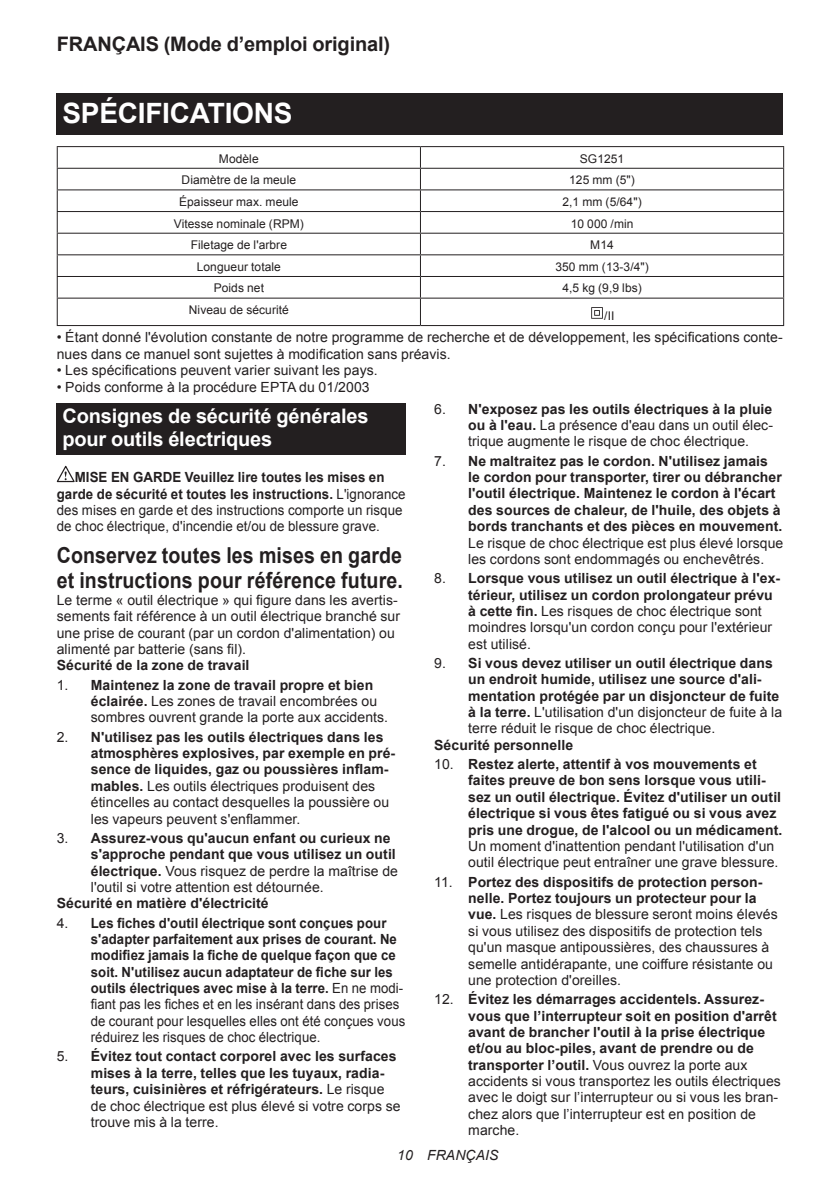
<style>
.page{position:relative;width:840px;height:1191px;background:#fff}
.page>*{position:absolute;margin:0;border:0;box-sizing:border-box;transform-origin:0 0}
.t1{font:700 28px "Arial";letter-spacing:-.01em;color:#fff}
.t2{font:700 22px/25.8px "Arial";letter-spacing:.005em;color:#231f20;scale:.89 1}
.t3{font:700 20px/23.4px "Arial";letter-spacing:-.01em;color:#fff}
.t4{font:700 20px "Arial";letter-spacing:-.01em;color:#231f20}
.t5{font:700 14px/16.4px "Arial";letter-spacing:.005em;color:#231f20}
.t6{font:14px/16.4px "Arial";letter-spacing:.005em;color:#231f20}
.t7{font:700 14px/16.4px "Arial";letter-spacing:.005em;color:#231f20;scale:.94 1}
.t8{font:14px/16.4px "Arial";letter-spacing:.005em;color:#231f20;scale:.95 1}
.t9{font:italic 14px "Arial";letter-spacing:.005em;color:#231f20}
.t10{font:12px "Arial";letter-spacing:.005em;color:#231f20}
.s1{font-weight:700}
.s2{font-weight:400}
</style>
<div class="page">
<div style="left:57px;top:94px;width:725px;height:41px;background:#231f20"></div>
<hr style="left:57px;top:146px;width:363px;height:1px;background:#231f20">
<hr style="left:420px;top:146px;width:363px;height:1px;background:#231f20">
<hr style="left:57px;top:168px;width:363px;height:1px;background:#231f20">
<hr style="left:420px;top:168px;width:363px;height:1px;background:#231f20">
<hr style="left:57px;top:189px;width:363px;height:1px;background:#231f20">
<hr style="left:420px;top:189px;width:363px;height:1px;background:#231f20">
<hr style="left:57px;top:211px;width:363px;height:1px;background:#231f20">
<hr style="left:420px;top:211px;width:363px;height:1px;background:#231f20">
<hr style="left:57px;top:233px;width:363px;height:1px;background:#231f20">
<hr style="left:420px;top:233px;width:363px;height:1px;background:#231f20">
<hr style="left:57px;top:254px;width:363px;height:1px;background:#231f20">
<hr style="left:420px;top:254px;width:363px;height:1px;background:#231f20">
<hr style="left:57px;top:276px;width:363px;height:1px;background:#231f20">
<hr style="left:420px;top:276px;width:363px;height:1px;background:#231f20">
<hr style="left:57px;top:298px;width:363px;height:1px;background:#231f20">
<svg style="left:57px;top:147px;width:1px;height:178px"></svg>
<hr style="left:420px;top:298px;width:363px;height:1px;background:#231f20">
<svg style="left:419px;top:147px;width:1px;height:152px"></svg>
<svg style="left:782px;top:147px;width:1px;height:152px"></svg>
<hr style="left:57px;top:325px;width:363px;height:1px;background:#231f20">
<hr style="left:420px;top:325px;width:363px;height:1px;background:#231f20">
<svg style="left:591px;top:307px;width:11px;height:12px"></svg>
<div style="left:57px;top:403px;width:348px;height:52px;background:#231f20"></div>
<svg style="left:57px;top:466px;width:18px;height:16px"></svg>
<h3 class="t4" style="left:57px;top:31px;width:335px">FRANÇAIS (Mode d’emploi original)</h3>
<h1 class="t1" style="left:62px;top:95px;width:231px">SPÉCIFICATIONS</h1>
<p class="t10" style="left:219px;top:150px;width:41px">Modèle</p>
<p class="t10" style="left:579px;top:150px;width:46px">SG1251</p>
<p class="t10" style="left:181px;top:172px;width:116px">Diamètre de la meule</p>
<p class="t10" style="left:569px;top:172px;width:67px">125 mm (5")</p>
<p class="t10" style="left:179px;top:194px;width:121px">Épaisseur max. meule</p>
<p class="t10" style="left:562px;top:194px;width:81px">2,1 mm (5/64")</p>
<p class="t10" style="left:174px;top:215px;width:131px">Vitesse nominale (RPM)</p>
<p class="t10" style="left:570px;top:215px;width:64px">10 000 /min</p>
<p class="t10" style="left:190px;top:237px;width:98px">Filetage de l'arbre</p>
<p class="t10" style="left:590px;top:237px;width:25px">M14</p>
<p class="t10" style="left:197px;top:259px;width:86px">Longueur totale</p>
<p class="t10" style="left:555px;top:259px;width:95px">350 mm (13-3/4")</p>
<p class="t10" style="left:213px;top:280px;width:52px">Poids net</p>
<p class="t10" style="left:562px;top:280px;width:81px">4,5 kg (9,9 lbs)</p>
<p class="t10" style="left:189px;top:302px;width:101px">Niveau de sécurité</p>
<p class="t10" style="left:604px;top:308px;width:12px">/II</p>
<p class="t6" style="left:57px;top:329px;width:727px">• Étant donné l'évolution constante de notre programme de recherche et de développement, les spécifications conte&shy;nues dans ce manuel sont sujettes à modification sans préavis.</p>
<p class="t6" style="left:57px;top:362px;width:322px">• Les spécifications peuvent varier suivant les pays.</p>
<p class="t6" style="left:57px;top:378px;width:314px">• Poids conforme à la procédure EPTA du 01/2003</p>
<h3 class="t3" style="left:62px;top:405px;width:307px">Consignes de sécurité générales pour outils électriques</h3>
<p class="t8" style="left:57px;top:469px;width:368px;text-indent:18px"><span class="s1">MISE EN GARDE Veuillez lire toutes les mises en garde de sécurité et toutes les instructions.</span> L'ignorance des mises en garde et des instructions comporte un risque de choc électrique, d'incendie et/ou de blessure grave.</p>
<h2 class="t2" style="left:57px;top:543px;width:390px">Conservez toutes les mises en garde et instructions pour référence future.</h2>
<p class="t6" style="left:57px;top:592px;width:344px">Le terme « outil électrique » qui figure dans les avertis&shy;sements fait référence à un outil électrique branché sur une prise de courant (par un cordon d'alimentation) ou alimenté par batterie (sans fil).</p>
<p class="t5" style="left:57px;top:657px;width:194px">Sécurité de la zone de travail</p>
<p class="t6" style="left:91px;top:676px;width:299px;text-indent:-34px">1. <span class="s1">Maintenez la zone de travail propre et bien éclairée.</span> Les zones de travail encombrées ou sombres ouvrent grande la porte aux accidents.</p>
<p class="t5" style="left:91px;top:729px;width:306px;text-indent:-34px"><span class="s2">2.</span> N'utilisez pas les outils électriques dans les atmosphères explosives, par exemple en pré&shy;sence de liquides, gaz ou poussières inflam&shy;mables. <span class="s2">Les outils électriques produisent des étincelles au contact desquelles la poussière ou les vapeurs peuvent s'enflammer.</span></p>
<p class="t5" style="left:91px;top:830px;width:308px;text-indent:-34px"><span class="s2">3.</span> Assurez-vous qu'aucun enfant ou curieux ne s'approche pendant que vous utilisez un outil électrique. <span class="s2">Vous risquez de perdre la maîtrise de l'outil si votre attention est détournée.</span></p>
<p class="t5" style="left:57px;top:895px;width:213px">Sécurité en matière d'électricité</p>
<p class="t7" style="left:91px;top:914px;width:336px;text-indent:-34px"><span class="s2">4.</span> Les fiches d'outil électrique sont conçues pour s'adapter parfaitement aux prises de courant. Ne modifiez jamais la fiche de quelque façon que ce soit. N'utilisez aucun adaptateur de fiche sur les outils électriques avec mise à la terre. <span class="s2">En ne modi&shy;fiant pas les fiches et en les insérant dans des prises de courant pour lesquelles elles ont été conçues vous réduirez les risques de choc électrique.</span></p>
<p class="t5" style="left:91px;top:1048px;width:311px;text-indent:-34px"><span class="s2">5.</span> Évitez tout contact corporel avec les surfaces mises à la terre, telles que les tuyaux, radia&shy;teurs, cuisinières et réfrigérateurs. <span class="s2">Le risque de choc électrique est plus élevé si votre corps se trouve mis à la terre.</span></p>
<p class="t6" style="left:468px;top:401px;width:306px;text-align:justify;text-indent:-34px">6. <span class="s1">N'exposez pas les outils électriques à la pluie ou à l'eau.</span> La présence d'eau dans un outil élec&shy;trique augmente le risque de choc électrique.</p>
<p class="t5" style="left:468px;top:453px;width:315px;text-indent:-34px"><span class="s2">7.</span> Ne maltraitez pas le cordon. N'utilisez jamais le cordon pour transporter, tirer ou débrancher l'outil électrique. Maintenez le cordon à l'écart des sources de chaleur, de l'huile, des objets à bords tranchants et des pièces en mouvement.</p>
<p class="t6" style="left:468px;top:534px;width:316px">Le risque de choc électrique est plus élevé lorsque les cordons sont endommagés ou enchevêtrés.</p>
<p class="t5" style="left:468px;top:570px;width:313px;text-indent:-34px"><span class="s2">8.</span> Lorsque vous utilisez un outil électrique à l'ex&shy;térieur, utilisez un cordon prolongateur prévu à cette fin. <span class="s2">Les risques de choc électrique sont moindres lorsqu'un cordon conçu pour l'extérieur est utilisé.</span></p>
<p class="t5" style="left:468px;top:655px;width:315px;text-indent:-34px"><span class="s2">9.</span> Si vous devez utiliser un outil électrique dans un endroit humide, utilisez une source d'ali&shy;mentation protégée par un disjoncteur de fuite à la terre. <span class="s2">L'utilisation d'un disjoncteur de fuite à la terre réduit le risque de choc électrique.</span></p>
<p class="t5" style="left:434px;top:737px;width:140px">Sécurité personnelle</p>
<p class="t5" style="left:468px;top:756px;width:315px;text-indent:-34px"><span class="s2">10.</span> Restez alerte, attentif à vos mouvements et faites preuve de bon sens lorsque vous utili&shy;sez un outil électrique. Évitez d'utiliser un outil électrique si vous êtes fatigué ou si vous avez pris une drogue, de l'alcool ou un médicament.</p>
<p class="t6" style="left:468px;top:838px;width:311px">Un moment d'inattention pendant l'utilisation d'un outil électrique peut entraîner une grave blessure.</p>
<p class="t6" style="left:468px;top:873px;width:311px;text-indent:-34px">11. <span class="s1">Portez des dispositifs de protection person&shy;nelle. Portez toujours un protecteur pour la vue.</span> Les risques de blessure seront moins élevés si vous utilisez des dispositifs de protection tels qu'un masque antipoussières, des chaussures à semelle antidérapante, une coiffure résistante ou une protection d'oreilles.</p>
<p class="t5" style="left:468px;top:991px;width:314px;text-indent:-34px"><span class="s2">12.</span> Évitez les démarrages accidentels. Assurez&shy;vous que l’interrupteur soit en position d'arrêt avant de brancher l'outil à la prise électrique et/ou au bloc-piles, avant de prendre ou de transporter l’outil. <span class="s2">Vous ouvrez la porte aux accidents si vous transportez les outils électriques avec le doigt sur l’interrupteur ou si vous les bran&shy;chez alors que l’interrupteur est en position de marche.</span></p>
<p class="t9" style="left:397px;top:1146px;width:103px">10 FRANÇAIS</p>
</div>
